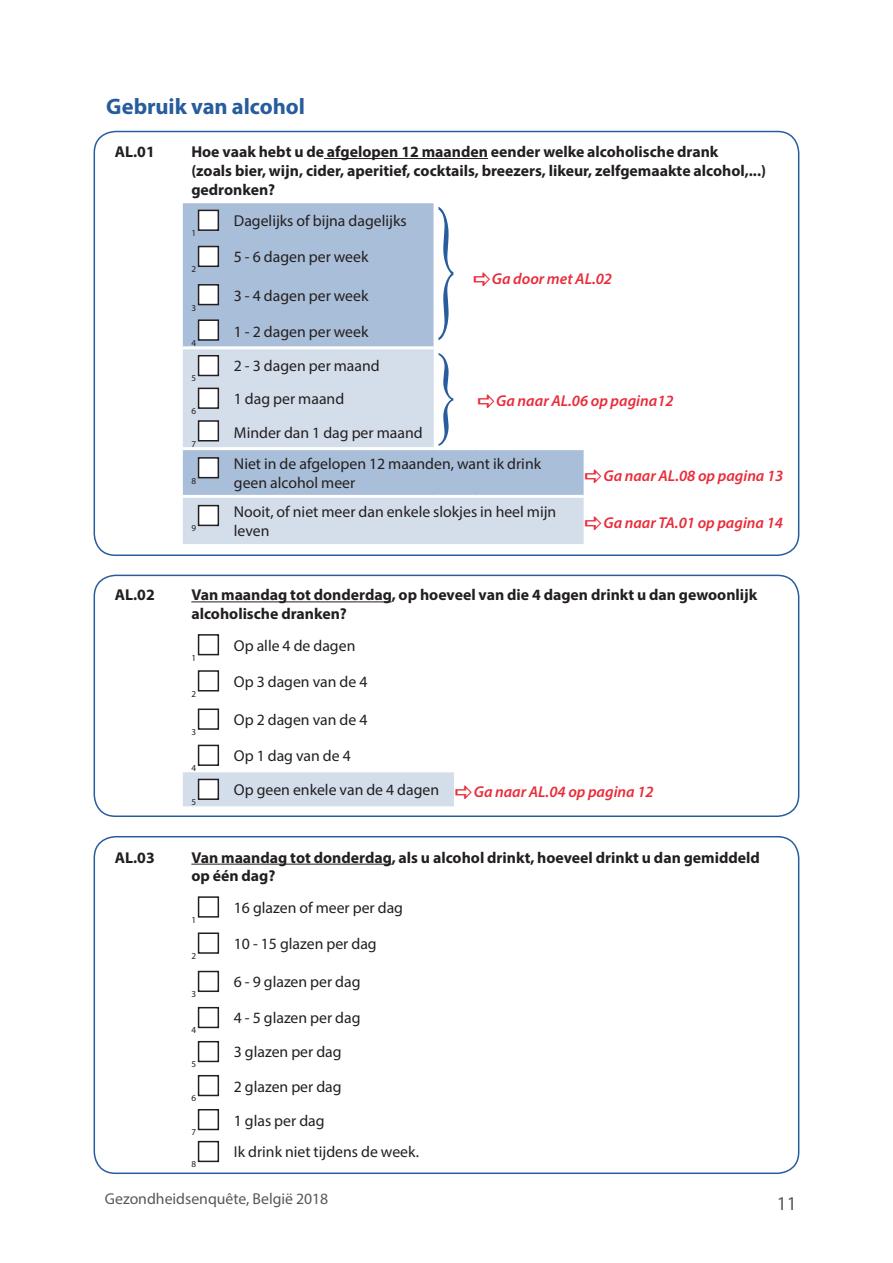
<style>
.page{position:relative;width:893px;height:1263px;background:#fff}
.page>*{position:absolute;margin:0;border:0;box-sizing:border-box;transform-origin:0 0}
.body_nl{font:218.85px "Microsoft Himalaya";color:#275c9d;scale:.37 1}
.body_nl-2{font:152.1px "Microsoft Himalaya";color:#275c9d;scale:.54 1}
.T_1_nl_blu{font:700 22.5px "Myriad Pro";color:#275c9d}
.t1{font:19.5px "Myriad Pro";color:#57585a}
.body_nl-3{font:15.75px/18.9px "Myriad Pro";color:#231f20}
.body_nl_gras{font:700 15.75px/18.9px "Myriad Pro";color:#231f20}
.body_nl-4{font:italic 600 15.75px "Myriad Pro";color:#e92b39}
.t2{font:15.75px "Myriad Pro";color:#57585a}
.body_nl-5{font:9.15px "Myriad Pro";color:#231f20}
</style>
<div class="page">
<div style="left:183px;top:203px;width:251px;height:143px;background:#a9bed8"></div>
<svg style="left:183px;top:349px;width:401px;height:195px;fill:#d4deeb"></svg>
<hr style="left:183px;top:447px;width:51px;height:3px;background:#fff">
<hr style="left:234px;top:447px;width:200px;height:3px;background:#fff">
<hr style="left:434px;top:447px;width:38px;height:3px;background:#fff">
<svg style="left:472px;top:447px;width:4px;height:3px"></svg>
<hr style="left:476px;top:447px;width:108px;height:3px;background:#fff">
<hr style="left:183px;top:495px;width:51px;height:3px;background:#fff">
<hr style="left:234px;top:495px;width:200px;height:3px;background:#fff">
<hr style="left:434px;top:495px;width:38px;height:3px;background:#fff">
<svg style="left:472px;top:495px;width:4px;height:3px"></svg>
<hr style="left:476px;top:495px;width:108px;height:3px;background:#fff">
<hr style="left:324px;top:158px;width:164px;height:1px;background:#231f20">
<div style="left:199px;top:210px;width:19px;height:20px;background:#fff"></div>
<div style="left:198px;top:210px;width:21px;height:21px;border:2px solid #231f20"></div>
<div style="left:199px;top:247px;width:19px;height:19px;background:#fff"></div>
<div style="left:198px;top:246px;width:21px;height:21px;border:2px solid #231f20"></div>
<div style="left:199px;top:285px;width:19px;height:20px;background:#fff"></div>
<div style="left:198px;top:284px;width:21px;height:21px;border:2px solid #231f20"></div>
<div style="left:199px;top:320px;width:19px;height:20px;background:#fff"></div>
<div style="left:198px;top:319px;width:21px;height:22px;border:2px solid #231f20"></div>
<div style="left:199px;top:356px;width:19px;height:19px;background:#fff"></div>
<div style="left:198px;top:355px;width:21px;height:21px;border:2px solid #231f20"></div>
<div style="left:199px;top:388px;width:19px;height:20px;background:#fff"></div>
<div style="left:198px;top:388px;width:21px;height:21px;border:2px solid #231f20"></div>
<div style="left:199px;top:421px;width:19px;height:20px;background:#fff"></div>
<div style="left:198px;top:420px;width:21px;height:21px;border:2px solid #231f20"></div>
<div style="left:199px;top:458px;width:19px;height:20px;background:#fff"></div>
<div style="left:198px;top:457px;width:21px;height:21px;border:2px solid #231f20"></div>
<div style="left:199px;top:506px;width:19px;height:19px;background:#fff"></div>
<div style="left:198px;top:505px;width:21px;height:21px;border:2px solid #231f20"></div>
<hr style="left:191px;top:601px;width:201px;height:1px;background:#231f20">
<div style="left:198px;top:634px;width:21px;height:21px;border:2px solid #231f20"></div>
<div style="left:198px;top:670px;width:21px;height:21px;border:2px solid #231f20"></div>
<div style="left:198px;top:708px;width:21px;height:22px;border:2px solid #231f20"></div>
<div style="left:198px;top:745px;width:21px;height:21px;border:2px solid #231f20"></div>
<hr style="left:191px;top:864px;width:201px;height:1px;background:#231f20">
<div style="left:198px;top:896px;width:21px;height:22px;border:2px solid #231f20"></div>
<div style="left:198px;top:932px;width:21px;height:22px;border:2px solid #231f20"></div>
<div style="left:198px;top:971px;width:21px;height:21px;border:2px solid #231f20"></div>
<div style="left:198px;top:1007px;width:21px;height:21px;border:2px solid #231f20"></div>
<div style="left:198px;top:1041px;width:21px;height:21px;border:2px solid #231f20"></div>
<div style="left:198px;top:1075px;width:21px;height:21px;border:2px solid #231f20"></div>
<div style="left:198px;top:1109px;width:21px;height:21px;border:2px solid #231f20"></div>
<div style="left:198px;top:1141px;width:21px;height:21px;border:2px solid #231f20"></div>
<div style="left:94px;top:131px;width:705px;height:425px;border:2px solid #275c9d;border-radius:21px"></div>
<div style="left:94px;top:575px;width:705px;height:242px;border:2px solid #275c9d;border-radius:21px"></div>
<div style="left:94px;top:836px;width:705px;height:338px;border:2px solid #275c9d;border-radius:21px"></div>
<svg style="left:478px;top:395px;width:16px;height:13px"></svg>
<svg style="left:183px;top:772px;width:271px;height:34px;background:#d3dce9"></svg>
<p class="T_1_nl_blu" style="left:106px;top:91px;width:200px">Gebruik van alcohol</p>
<p class="body_nl_gras" style="left:115px;top:142px;width:41px">AL.01</p>
<p class="body_nl_gras" style="left:191px;top:142px;width:576px">Hoe vaak hebt u de afgelopen 12 maanden eender welke alcoholische drank<br>(zoals bier, wijn, cider, aperitief, cocktails, breezers, likeur, zelfgemaakte alcohol,...) gedronken?</p>
<p class="body_nl-5" style="left:191px;top:227px;width:6px">1</p>
<p class="body_nl-3" style="left:234px;top:211px;width:174px">Dagelijks of bijna dagelijks</p>
<p class="body_nl" style="left:434px;top:105px;width:73px">}</p>
<p class="body_nl-3" style="left:234px;top:247px;width:136px">5 - 6 dagen per week</p>
<p class="body_nl-5" style="left:191px;top:264px;width:6px">2</p>
<p class="body_nl-4" style="left:492px;top:268px;width:122px">Ga door met AL.02</p>
<p class="body_nl-3" style="left:234px;top:286px;width:136px">3 - 4 dagen per week</p>
<p class="body_nl-5" style="left:191px;top:302px;width:6px">3</p>
<p class="body_nl-3" style="left:234px;top:322px;width:136px">1 - 2 dagen per week</p>
<p class="body_nl-5" style="left:191px;top:337px;width:6px">4</p>
<p class="body_nl-5" style="left:191px;top:373px;width:6px">5</p>
<p class="body_nl-5" style="left:191px;top:405px;width:6px">6</p>
<p class="body_nl-5" style="left:191px;top:438px;width:6px">7</p>
<p class="body_nl-5" style="left:191px;top:475px;width:6px">8</p>
<p class="body_nl-5" style="left:191px;top:523px;width:6px">9</p>
<p class="body_nl-3" style="left:234px;top:356px;width:147px">2 - 3 dagen per maand</p>
<p class="body_nl-2" style="left:434px;top:282px;width:50px">}</p>
<p class="body_nl-3" style="left:234px;top:389px;width:112px">1 dag per maand</p>
<p class="body_nl-3" style="left:234px;top:423px;width:190px">Minder dan 1 dag per maand</p>
<p class="body_nl-4" style="left:496px;top:391px;width:179px">Ga naar AL.06 op pagina12</p>
<p class="body_nl-3" style="left:234px;top:454px;width:309px">Niet in de afgelopen 12 maanden, want ik drink geen alcohol meer</p>
<p class="body_nl-3" style="left:234px;top:502px;width:324px">Nooit, of niet meer dan enkele slokjes in heel mijn leven</p>
<p class="body_nl-4" style="left:603px;top:465px;width:182px">Ga naar AL.08 op pagina 13</p>
<p class="body_nl-4" style="left:603px;top:513px;width:181px">Ga naar TA.01 op pagina 14</p>
<p class="body_nl_gras" style="left:115px;top:585px;width:41px">AL.02</p>
<p class="body_nl_gras" style="left:191px;top:585px;width:567px">Van maandag tot donderdag, op hoeveel van die 4 dagen drinkt u dan gewoonlijk alcoholische dranken?</p>
<p class="body_nl-5" style="left:191px;top:652px;width:6px">1</p>
<p class="body_nl-3" style="left:234px;top:636px;width:123px">Op alle 4 de dagen</p>
<p class="body_nl-5" style="left:191px;top:688px;width:6px">2</p>
<p class="body_nl-5" style="left:191px;top:726px;width:6px">3</p>
<p class="body_nl-5" style="left:191px;top:762px;width:6px">4</p>
<p class="body_nl-5" style="left:191px;top:796px;width:6px">5</p>
<p class="body_nl-3" style="left:234px;top:672px;width:135px">Op 3 dagen van de 4</p>
<p class="body_nl-3" style="left:234px;top:710px;width:135px">Op 2 dagen van de 4</p>
<p class="body_nl-3" style="left:234px;top:746px;width:118px">Op 1 dag van de 4</p>
<p class="body_nl-3" style="left:234px;top:780px;width:207px">Op geen enkele van de 4 dagen</p>
<p class="body_nl-4" style="left:474px;top:782px;width:182px">Ga naar AL.04 op pagina 12</p>
<p class="body_nl_gras" style="left:115px;top:847px;width:41px">AL.03</p>
<p class="body_nl_gras" style="left:191px;top:847px;width:570px">Van maandag tot donderdag, als u alcohol drinkt, hoeveel drinkt u dan gemiddeld op één dag?</p>
<p class="body_nl-5" style="left:191px;top:914px;width:6px">1</p>
<p class="body_nl-3" style="left:234px;top:898px;width:171px">16 glazen of meer per dag</p>
<p class="body_nl-5" style="left:191px;top:950px;width:6px">2</p>
<p class="body_nl-5" style="left:191px;top:988px;width:6px">3</p>
<p class="body_nl-5" style="left:191px;top:1025px;width:6px">4</p>
<p class="body_nl-5" style="left:191px;top:1059px;width:6px">5</p>
<p class="body_nl-5" style="left:191px;top:1093px;width:6px">6</p>
<p class="body_nl-5" style="left:191px;top:1127px;width:6px">7</p>
<p class="body_nl-5" style="left:191px;top:1159px;width:6px">8</p>
<p class="body_nl-3" style="left:234px;top:934px;width:144px">10 - 15 glazen per dag</p>
<p class="body_nl-3" style="left:234px;top:972px;width:128px">6 - 9 glazen per dag</p>
<p class="body_nl-3" style="left:234px;top:1008px;width:128px">4 - 5 glazen per dag</p>
<p class="body_nl-3" style="left:234px;top:1042px;width:109px">3 glazen per dag</p>
<p class="body_nl-3" style="left:234px;top:1076px;width:109px">2 glazen per dag</p>
<p class="body_nl-3" style="left:234px;top:1110px;width:92px">1 glas per dag</p>
<p class="body_nl-3" style="left:234px;top:1142px;width:187px">Ik drink niet tijdens de week.</p>
<p class="t2" style="left:105px;top:1189px;width:225px">Gezondheidsenquête, België 2018</p>
<p class="t1" style="left:777px;top:1191px;width:22px">11</p>
</div>
